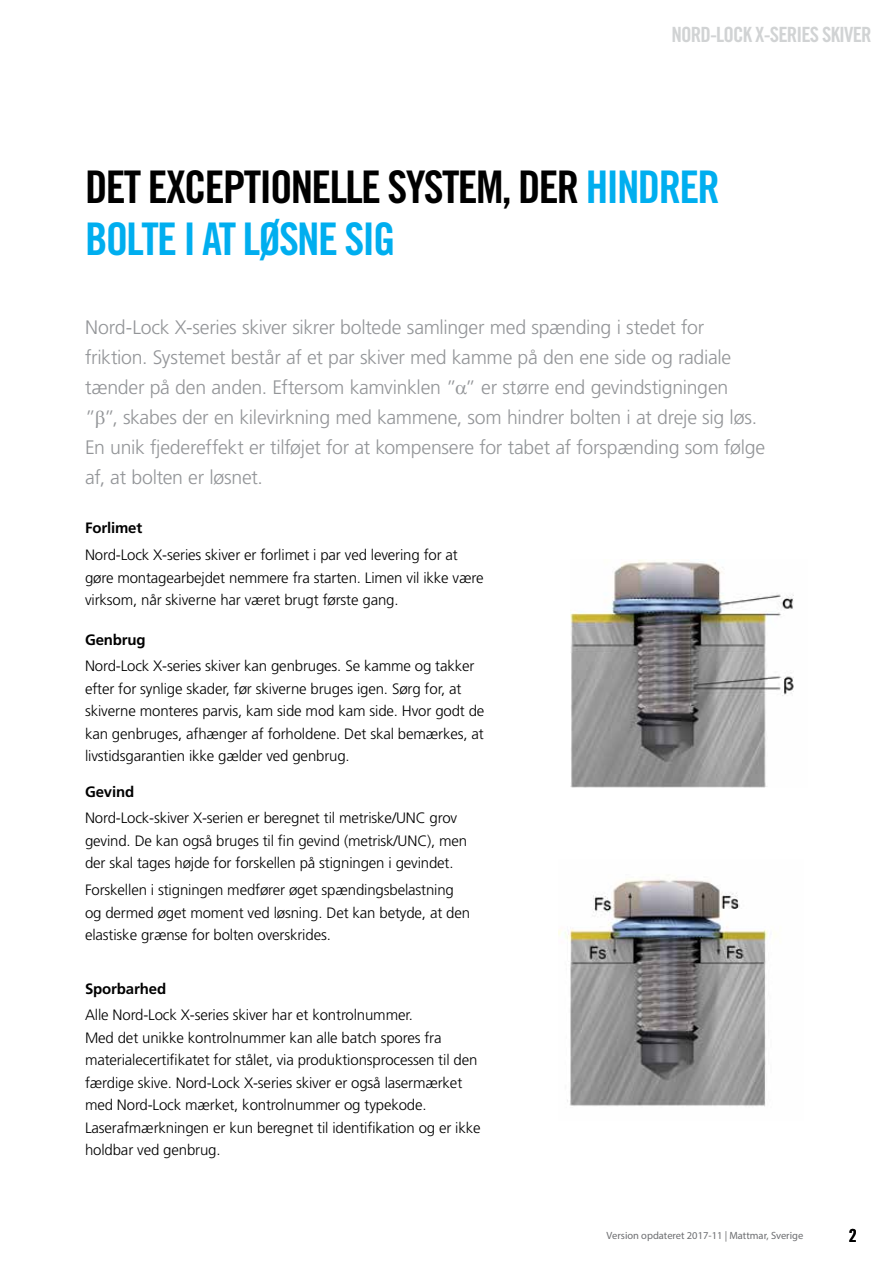
<style>
.page{position:relative;width:893px;height:1263px;background:#fff}
.page>*{position:absolute;margin:0;border:0;box-sizing:border-box;transform-origin:0 0}
.t1{font:45px/52.5px "Trade Gothic LT Std Bd Cn 20";letter-spacing:-.04em;color:#000}
.t2{font:21px "Trade Gothic LT Std Bd Cn 20";letter-spacing:-.04em;color:#d1d3d4}
.t3{font:300 19.5px/30px "Frutiger";letter-spacing:-.015em;color:#939598}
.t4{font:18px "Trade Gothic LT Std Bd Cn 20";color:#000}
.t5{font:300 15px/22.5px "Frutiger";letter-spacing:-.01em;color:#000}
.t6{font:700 15px "Frutiger";letter-spacing:-.01em;color:#000}
.t7{font:10.5px "Myriad Pro";color:#6d6e71}
.s1{color:#00aeef}
</style>
<div class="page">
<img style="left:559px;top:879px;width:209px;height:228px">
<img style="left:571px;top:560px;width:223px;height:227px">
<h2 class="t2" style="left:671px;top:22px;width:202px">NORD-LOCK X-SERIES SKIVER</h2>
<h1 class="t1" style="left:85px;top:160px;width:636px">DET EXCEPTIONELLE SYSTEM, DER <span class="s1">HINDRER<br>BOLTE I AT LØSNE SIG</span></h1>
<p class="t3" style="left:85px;top:312px;width:682px">Nord-Lock X-series skiver sikrer boltede samlinger med spænding i stedet for friktion. Systemet består af et par skiver med kamme på den ene side og radiale tænder på den anden. Eftersom kamvinklen ” ” er større end gevindstigningen<br>” ”, skabes der en kilevirkning med kammene, som hindrer bolten i at dreje sig løs.<br>En unik fjedereffekt er tilføjet for at kompensere for tabet af forspænding som følge af, at bolten er løsnet.</p>
<p class="t6" style="left:85px;top:519px;width:59px">Forlimet</p>
<p class="t5" style="left:85px;top:544px;width:400px">Nord-Lock X-series skiver er forlimet i par ved levering for at gøre montagearbejdet nemmere fra starten. Limen vil ikke være virksom, når skiverne har været brugt første gang.</p>
<p class="t6" style="left:85px;top:630px;width:62px">Genbrug</p>
<p class="t5" style="left:85px;top:655px;width:401px">Nord-Lock X-series skiver kan genbruges. Se kamme og takker efter for synlige skader, før skiverne bruges igen. Sørg for, at skiverne monteres parvis, kam side mod kam side. Hvor godt de kan genbruges, afhænger af forholdene. Det skal bemærkes, at livstidsgarantien ikke gælder ved genbrug.</p>
<p class="t6" style="left:85px;top:782px;width:51px">Gevind</p>
<p class="t5" style="left:85px;top:807px;width:384px">Nord-Lock-skiver X-serien er beregnet til metriske/UNC grov gevind. De kan også bruges til fin gevind (metrisk/UNC), men der skal tages højde for forskellen på stigningen i gevindet.</p>
<p class="t5" style="left:85px;top:879px;width:387px">Forskellen i stigningen medfører øget spændingsbelastning og dermed øget moment ved løsning. Det kan betyde, at den elastiske grænse for bolten overskrides.</p>
<p class="t6" style="left:85px;top:979px;width:83px">Sporbarhed</p>
<p class="t5" style="left:85px;top:1004px;width:397px">Alle Nord-Lock X-series skiver har et kontrolnummer.<br>Med det unikke kontrolnummer kan alle batch spores fra materialecertifikatet for stålet, via produktionsprocessen til den færdige skive. Nord-Lock X-series skiver er også lasermærket med Nord-Lock mærket, kontrolnummer og typekode.<br>Laserafmærkningen er kun beregnet til identifikation og er ikke holdbar ved genbrug.</p>
<p class="t7" style="left:607px;top:1228px;width:198px">Version opdateret 2017-11 | Mattmar, Sverige</p>
<p class="t4" style="left:849px;top:1224px;width:9px">2</p>
</div>
